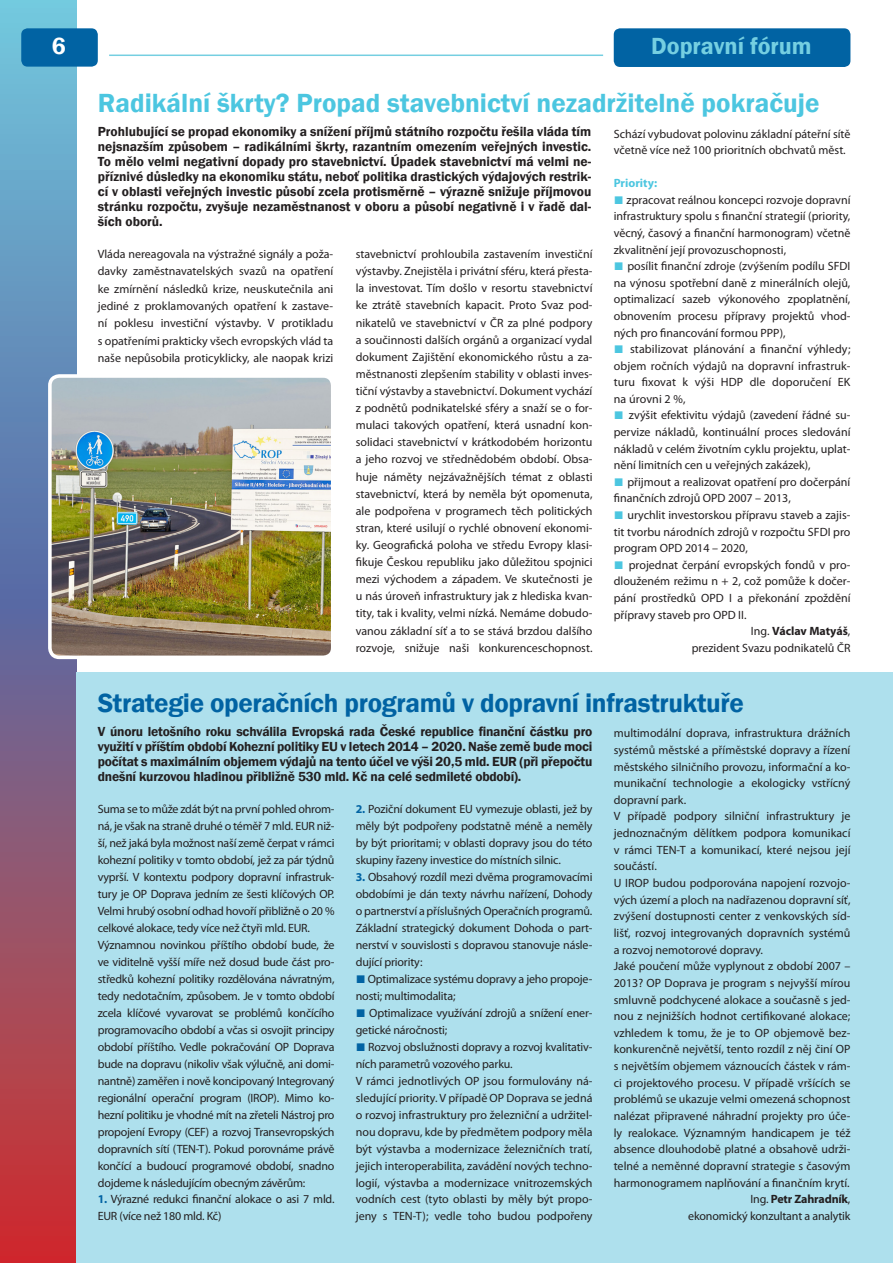
<style>
.page{position:relative;width:893px;height:1263px;background:#fff}
.page>*{position:absolute;margin:0;border:0;box-sizing:border-box;transform-origin:0 0}
.Titulek_18_modry{font:600 27px "Franklin Gothic";color:#4cc6e0}
.Titulek_18_modry-2{font:600 27px "Franklin Gothic";letter-spacing:-.015em;color:#0163a3}
.t1{font:600 24px "Franklin Gothic";color:#75cfe1}
.t2{font:600 24px "Franklin Gothic";color:#fff}
.perex{font:600 13.5px/15px "Franklin Gothic";letter-spacing:-.005em;color:#231f20;text-align:justify}
.t3{font:12px/16.6px "Myriad Pro";color:#231f20;text-align:justify}
.t4{font:12px/17px "Myriad Pro";letter-spacing:-.02em;color:#231f20}
.t5{font:700 12px "Myriad Pro";letter-spacing:-.015em;color:#231f20}
.t6{font:700 12px "Myriad Pro";color:#4cc6e0}
.s1{font-family:"Franklin Gothic";font-weight:600;font-stretch:condensed;font-size:16.5px;color:#4cc6e0}
.s2{font-weight:400}
.s3{font-weight:700;color:#0163a3}
.s4{font-family:"Franklin Gothic";font-weight:600;font-stretch:condensed;font-size:16.5px;color:#0163a3}
</style>
<div class="page">
<svg style="left:0;top:0;width:77px;height:1263px;background:#847593"></svg>
<div style="left:21px;top:28px;width:77px;height:39px;background:#0163a3;border-radius:6px"></div>
<div style="left:614px;top:28px;width:236px;height:39px;background:#0163a3;border-radius:6px"></div>
<hr style="left:109px;top:55px;width:494px;height:1px;background:#75cfe1">
<div style="left:77px;top:673px;width:816px;height:590px;background:#aee0ed"></div>
<img style="left:50px;top:376px;width:279px;height:281px">
<div style="left:48px;top:374px;width:286px;height:285px;border:4px solid #fff;border-radius:9px"></div>
<h2 class="t2" style="left:52px;top:31px;width:16px">6</h2>
<h2 class="t1" style="left:651px;top:31px;width:162px">Dopravní fórum</h2>
<p class="Titulek_18_modry" style="left:98px;top:87px;width:723px">Radikální škrty? Propad stavebnictví nezadržitelně pokračuje</p>
<p class="perex" style="left:98px;top:124px;width:495px">Prohlubující se propad ekonomiky a snížení příjmů státního rozpočtu řešila vláda tím nejsnazším způsobem – radikálními škrty, razantním omezením veřejných investic.<br>To mělo velmi negativní dopady pro stavebnictví. Úpadek stavebnictví má velmi ne&shy;příznivé důsledky na ekonomiku státu, neboť politika drastických výdajových restrik&shy;cí v oblasti veřejných investic působí zcela protisměrně – výrazně snižuje příjmovou stránku rozpočtu, zvyšuje nezaměstnanost v oboru a působí negativně i v řadě dal&shy;ších oborů.</p>
<p class="t3" style="left:98px;top:245px;width:237px;line-height:17.4px">Vláda nereagovala na výstražné signály a poža&shy;davky zaměstnavatelských svazů na opatření ke zmírnění následků krize, neuskutečnila ani jediné z proklamovaných opatření k zastave&shy;ní poklesu investiční výstavby. V protikladu s opatřeními prakticky všech evropských vlád ta naše nepůsobila proticyklicky, ale naopak krizi</p>
<p class="t3" style="left:356px;top:245px;width:238px;line-height:17.1px">stavebnictví prohloubila zastavením investiční výstavby. Znejistěla i privátní sféru, která přesta&shy;la investovat. Tím došlo v resortu stavebnictví ke ztrátě stavebních kapacit. Proto Svaz pod&shy;nikatelů ve stavebnictví v ČR za plné podpory a součinnosti dalších orgánů a organizací vydal dokument Zajištění ekonomického růstu a za&shy;městnanosti zlepšením stability v oblasti inves&shy;tiční výstavby a stavebnictví. Dokument vychází z podnětů podnikatelské sféry a snaží se o for&shy;mulaci takových opatření, která usnadní kon&shy;solidaci stavebnictví v krátkodobém horizontu a jeho rozvoj ve střednědobém období. Obsa&shy;huje náměty nejzávažnějších témat z oblasti stavebnictví, která by neměla být opomenuta, ale podpořena v programech těch politických stran, které usilují o rychlé obnovení ekonomi&shy;ky. Geografická poloha ve středu Evropy klasi&shy;fikuje Českou republiku jako důležitou spojnici mezi východem a západem. Ve skutečnosti je u nás úroveň infrastruktury jak z hlediska kvan&shy;tity, tak i kvality, velmi nízká. Nemáme dobudo&shy;vanou základní síť a to se stává brzdou dalšího rozvoje, snižuje naši konkurenceschopnost.</p>
<p class="t3" style="left:614px;top:125px;width:238px">Schází vybudovat polovinu základní páteřní sítě včetně více než 100 prioritních obchvatů měst.</p>
<p class="t6" style="left:614px;top:175px;width:45px">Priority:</p>
<p class="t3" style="left:614px;top:191px;width:238px"><span class="s1">■</span> zpracovat reálnou koncepci rozvoje dopravní infrastruktury spolu s finanční strategií (priority, věcný, časový a finanční harmonogram) včetně zkvalitnění její provozuschopnosti,</p>
<p class="t3" style="left:614px;top:258px;width:238px"><span class="s1">■</span> posílit finanční zdroje (zvýšením podílu SFDI na výnosu spotřební daně z minerálních olejů, optimalizací sazeb výkonového zpoplatnění, obnovením procesu přípravy projektů vhod&shy;ných pro financování formou PPP),</p>
<p class="t3" style="left:614px;top:341px;width:238px"><span class="s1">■</span> stabilizovat plánování a finanční výhledy; objem ročních výdajů na dopravní infrastruk&shy;turu fixovat k výši HDP dle doporučení EK na úrovni 2 %,</p>
<p class="t3" style="left:614px;top:407px;width:238px"><span class="s1">■</span> zvýšit efektivitu výdajů (zavedení řádné su&shy;pervize nákladů, kontinuální proces sledování nákladů v celém životním cyklu projektu, uplat&shy;nění limitních cen u veřejných zakázek),</p>
<p class="t3" style="left:614px;top:473px;width:238px"><span class="s1">■</span> přijmout a realizovat opatření pro dočerpání finančních zdrojů OPD 2007 – 2013,</p>
<p class="t3" style="left:614px;top:506px;width:238px"><span class="s1">■</span> urychlit investorskou přípravu staveb a zajis&shy;tit tvorbu národních zdrojů v rozpočtu SFDI pro program OPD 2014 – 2020,</p>
<p class="t3" style="left:614px;top:556px;width:238px"><span class="s1">■</span> projednat čerpání evropských fondů v pro&shy;dlouženém režimu n + 2, což pomůže k dočer&shy;pání prostředků OPD I a překonání zpoždění přípravy staveb pro OPD II.</p>
<p class="t5" style="left:751px;top:623px;width:101px"><span class="s2">Ing.</span> Václav Matyáš<span class="s2">,</span></p>
<p class="t3" style="left:692px;top:639px;width:160px">prezident Svazu podnikatelů ČR</p>
<p class="Titulek_18_modry-2" style="left:98px;top:686px;width:648px">Strategie operačních programů v dopravní infrastruktuře</p>
<p class="perex" style="left:98px;top:724px;width:496px">V únoru letošního roku schválila Evropská rada České republice finanční částku pro využití v příštím období Kohezní politiky EU v letech 2014 – 2020. Naše země bude moci počítat s maximálním objemem výdajů na tento účel ve výši 20,5 mld. EUR (při přepočtu dnešní kurzovou hladinou přibližně 530 mld. Kč na celé sedmileté období).</p>
<p class="t3" style="left:98px;top:800px;width:238px">Suma se to může zdát být na první pohled ohrom&shy;ná, je však na straně druhé o téměř 7 mld. EUR niž&shy;ší, než jaká byla možnost naší země čerpat v rámci kohezní politiky v tomto období, jež za pár týdnů vyprší. V kontextu podpory dopravní infrastruk&shy;tury je OP Doprava jedním ze šesti klíčových OP.<br>Velmi hrubý osobní odhad hovoří přibližně o 20 % celkové alokace, tedy více než čtyři mld. EUR.</p>
<p class="t3" style="left:98px;top:936px;width:238px">Významnou novinkou příštího období bude, že ve viditelně vyšší míře než dosud bude část pro&shy;středků kohezní politiky rozdělována návratným, tedy nedotačním, způsobem. Je v tomto období zcela klíčové vyvarovat se problémů končícího programovacího období a včas si osvojit principy období příštího. Vedle pokračování OP Doprava bude na dopravu (nikoliv však výlučně, ani domi&shy;nantně) zaměřen i nově koncipovaný Integrovaný regionální operační program (IROP). Mimo ko&shy;hezní politiku je vhodné mít na zřeteli Nástroj pro propojení Evropy (CEF) a rozvoj Transevropských dopravních sítí (TEN-T). Pokud porovnáme právě končící a budoucí programové období, snadno dojdeme k následujícím obecným závěrům:</p>
<p class="t4" style="left:98px;top:1191px;width:238px"><span class="s3">1.</span> Výrazné redukci finanční alokace o asi 7 mld.<br>EUR (více než 180 mld. Kč)</p>
<p class="t3" style="left:614px;top:725px;width:238px">multimodální doprava, infrastruktura drážních systémů městské a příměstské dopravy a řízení městského silničního provozu, informační a ko&shy;munikační technologie a ekologicky vstřícný dopravní park.</p>
<p class="t3" style="left:614px;top:808px;width:238px">V případě podpory silniční infrastruktury je jednoznačným dělítkem podpora komunikací v rámci TEN-T a komunikací, které nejsou její součástí.</p>
<p class="t3" style="left:614px;top:874px;width:238px">U IROP budou podporována napojení rozvojo&shy;vých území a ploch na nadřazenou dopravní síť, zvýšení dostupnosti center z venkovských síd&shy;lišť, rozvoj integrovaných dopravních systémů a rozvoj nemotorové dopravy.</p>
<p class="t3" style="left:614px;top:958px;width:238px">Jaké poučení může vyplynout z období 2007 – 2013? OP Doprava je program s nejvyšší mírou smluvně podchycené alokace a současně s jed&shy;nou z nejnižších hodnot certifikované alokace; vzhledem k tomu, že je to OP objemově bez&shy;konkurenčně největší, tento rozdíl z něj činí OP s největším objemem váznoucích částek v rám&shy;ci projektového procesu. V případě vršících se problémů se ukazuje velmi omezená schopnost nalézat připravené náhradní projekty pro úče&shy;ly realokace. Významným handicapem je též absence dlouhodobě platné a obsahově udrži&shy;telné a neměnné dopravní strategie s časovým harmonogramem naplňování a finančním krytí.</p>
<p class="t5" style="left:750px;top:1191px;width:101px"><span class="s2">Ing.</span> Petr Zahradník<span class="s2">,</span></p>
<p class="t3" style="left:688px;top:1207px;width:164px">ekonomický konzultant a analytik</p>
<p class="t3" style="left:356px;top:800px;width:238px"><span class="s3">2.</span> Poziční dokument EU vymezuje oblasti, jež by měly být podpořeny podstatně méně a neměly by být prioritami; v oblasti dopravy jsou do této skupiny řazeny investice do místních silnic.</p>
<p class="t3" style="left:356px;top:868px;width:238px"><span class="s3">3.</span> Obsahový rozdíl mezi dvěma programovacími obdobími je dán texty návrhu nařízení, Dohody o partnerství a příslušných Operačních programů.</p>
<p class="t3" style="left:356px;top:919px;width:238px">Základní strategický dokument Dohoda o part&shy;nerství v souvislosti s dopravou stanovuje násle&shy;dující priority:</p>
<p class="t3" style="left:356px;top:970px;width:238px"><span class="s4">■</span> Optimalizace systému dopravy a jeho propoje&shy;nosti; multimodalita;</p>
<p class="t3" style="left:356px;top:1004px;width:238px"><span class="s4">■</span> Optimalizace využívání zdrojů a snížení ener&shy;getické náročnosti;</p>
<p class="t3" style="left:356px;top:1038px;width:238px"><span class="s4">■</span> Rozvoj obslužnosti dopravy a rozvoj kvalitativ&shy;ních parametrů vozového parku.</p>
<p class="t3" style="left:356px;top:1072px;width:238px">V rámci jednotlivých OP jsou formulovány ná&shy;sledující priority. V případě OP Doprava se jedná o rozvoj infrastruktury pro železniční a udržitel&shy;nou dopravu, kde by předmětem podpory měla být výstavba a modernizace železničních tratí, jejich interoperabilita, zavádění nových techno&shy;logií, výstavba a modernizace vnitrozemských vodních cest (tyto oblasti by měly být propo&shy;jeny s TEN-T); vedle toho budou podpořeny</p>
</div>
